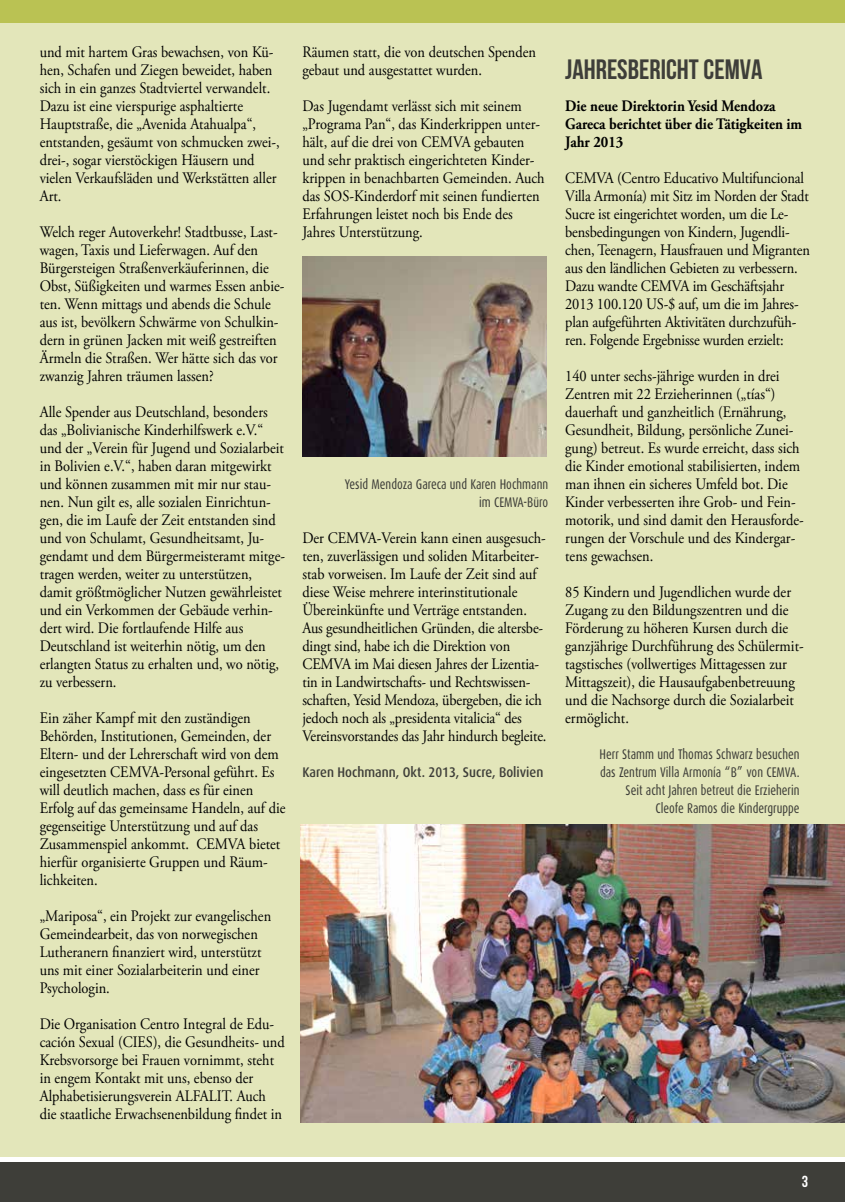
<style>
.page{position:relative;width:845px;height:1202px;background:#fff}
.page>*{position:absolute;margin:0;border:0;box-sizing:border-box;transform-origin:0 0}
.t1{font:28px "Bebas Neue";color:#3e3e39}
.t2{font:16px/18px "Adobe Garamond Pro";color:#000;scale:.9 1}
.t3{font:700 16px/18px "Adobe Garamond Pro";color:#000;scale:.9 1}
.t4{font:16px "Bebas Neue";color:#fff}
.t5{font:14px/18px "Dax Condensed";color:#3e3e39;text-align:right;scale:.9 1}
.t6{font:500 14px "Dax";color:#3e3e39;scale:.9 1}
</style>
<div class="page">
<div style="left:0;top:0;width:845px;height:1157px;background:#e3e6ba"></div>
<div style="left:0;top:1162px;width:845px;height:40px;background:#3e3e39"></div>
<div style="left:0;top:0;width:845px;height:23px;background:#bac253"></div>
<img style="left:302px;top:257px;width:244px;height:200px">
<img style="left:300px;top:825px;width:545px;height:298px">
<p class="t2" style="left:40px;top:43px;width:268px">und mit hartem Gras bewachsen, von Kü&shy;hen, Schafen und Ziegen beweidet, haben sich in ein ganzes Stadtviertel verwandelt.<br>Dazu ist eine vierspurige asphaltierte Hauptstraße, die „Avenida Atahualpa“, entstanden, gesäumt von schmucken zwei-, drei-, sogar vierstöckigen Häusern und vielen Verkaufsläden und Werkstätten aller Art.</p>
<p class="t2" style="left:40px;top:223px;width:273px">Welch reger Autoverkehr! Stadtbusse, Last&shy;wagen, Taxis und Lieferwagen. Auf den Bürgersteigen Straßenverkäuferinnen, die Obst, Süßigkeiten und warmes Essen anbie&shy;ten. Wenn mittags und abends die Schule aus ist, bevölkern Schwärme von Schulkin&shy;dern in grünen Jacken mit weiß gestreiften Ärmeln die Straßen. Wer hätte sich das vor zwanzig Jahren träumen lassen?</p>
<p class="t2" style="left:40px;top:403px;width:274px">Alle Spender aus Deutschland, besonders das „Bolivianische Kinderhilfswerk e.V.“ und der „Verein für Jugend und Sozialarbeit in Bolivien e.V.“, haben daran mitgewirkt und können zusammen mit mir nur stau&shy;nen. Nun gilt es, alle sozialen Einrichtun&shy;gen, die im Laufe der Zeit entstanden sind und von Schulamt, Gesundheitsamt, Ju&shy;gendamt und dem Bürgermeisteramt mitge&shy;tragen werden, weiter zu unterstützen, damit größtmöglicher Nutzen gewährleistet und ein Verkommen der Gebäude verhin&shy;dert wird. Die fortlaufende Hilfe aus Deutschland ist weiterhin nötig, um den erlangten Status zu erhalten und, wo nötig, zu verbessern.</p>
<p class="t2" style="left:40px;top:709px;width:274px">Ein zäher Kampf mit den zuständigen Behörden, Institutionen, Gemeinden, der Eltern- und der Lehrerschaft wird von dem eingesetzten CEMVA-Personal geführt. Es will deutlich machen, dass es für einen Erfolg auf das gemeinsame Handeln, auf die gegenseitige Unterstützung und auf das Zusammenspiel ankommt. CEMVA bietet hierfür organisierte Gruppen und Räum&shy;lichkeiten.</p>
<p class="t2" style="left:40px;top:907px;width:259px">„Mariposa“, ein Projekt zur evangelischen Gemeindearbeit, das von norwegischen Lutheranern finanziert wird, unterstützt uns mit einer Sozialarbeiterin und einer Psychologin.</p>
<p class="t2" style="left:40px;top:1015px;width:274px">Die Organisation Centro Integral de Edu&shy;cación Sexual (CIES), die Gesundheits- und Krebsvorsorge bei Frauen vornimmt, steht in engem Kontakt mit uns, ebenso der Alphabetisierungsverein ALFALIT. Auch die staatliche Erwachsenenbildung findet in</p>
<p class="t2" style="left:302px;top:43px;width:261px">Räumen statt, die von deutschen Spenden gebaut und ausgestattet wurden.</p>
<p class="t2" style="left:302px;top:97px;width:271px">Das Jugendamt verlässt sich mit seinem „Programa Pan“, das Kinderkrippen unter&shy;hält, auf die drei von CEMVA gebauten und sehr praktisch eingerichteten Kinder&shy;krippen in benachbarten Gemeinden. Auch das SOS-Kinderdorf mit seinen fundierten Erfahrungen leistet noch bis Ende des Jahres Unterstützung.</p>
<p class="t5" style="left:345px;top:475px;width:227px">Yesid Mendoza Gareca und Karen Hochmann im CEMVA-Büro</p>
<p class="t2" style="left:302px;top:529px;width:273px">Der CEMVA-Verein kann einen ausgesuch&shy;ten, zuverlässigen und soliden Mitarbeiter&shy;stab vorweisen. Im Laufe der Zeit sind auf diese Weise mehrere interinstitutionale Übereinkünfte und Verträge entstanden.<br>Aus gesundheitlichen Gründen, die altersbe&shy;dingt sind, habe ich die Direktion von CEMVA im Mai diesen Jahres der Lizentia&shy;tin in Landwirtschafts- und Rechtswissen&shy;schaften, Yesid Mendoza, übergeben, die ich jedoch noch als „presidenta vitalicia“ des Vereinsvorstandes das Jahr hindurch begleite.</p>
<p class="t6" style="left:302px;top:763px;width:269px">Karen Hochmann, Okt. 2013, Sucre, Bolivien</p>
<h1 class="t1" style="left:565px;top:54px;width:199px">JAHRESBERICHT CEMVA</h1>
<p class="t3" style="left:565px;top:97px;width:265px">Die neue Direktorin Yesid Mendoza<br>Gareca berichtet über die Tätigkeiten im<br>Jahr 2013</p>
<p class="t2" style="left:565px;top:169px;width:273px">CEMVA (Centro Educativo Multifuncional Villa Armonía) mit Sitz im Norden der Stadt Sucre ist eingerichtet worden, um die Le&shy;bensbedingungen von Kindern, Jugendli&shy;chen, Teenagern, Hausfrauen und Migranten aus den ländlichen Gebieten zu verbessern.<br>Dazu wandte CEMVA im Geschäftsjahr 2013 100.120 US-$ auf, um die im Jahres&shy;plan aufgeführten Aktivitäten durchzufüh&shy;ren. Folgende Ergebnisse wurden erzielt:</p>
<p class="t2" style="left:565px;top:367px;width:267px">140 unter sechs-jährige wurden in drei Zentren mit 22 Erzieherinnen („tías“) dauerhaft und ganzheitlich (Ernährung, Gesundheit, Bildung, persönliche Zunei&shy;gung) betreut. Es wurde erreicht, dass sich die Kinder emotional stabilisierten, indem man ihnen ein sicheres Umfeld bot. Die Kinder verbesserten ihre Grob- und Fein&shy;motorik, und sind damit den Herausforde&shy;rungen der Vorschule und des Kindergar&shy;tens gewachsen.</p>
<p class="t2" style="left:565px;top:583px;width:266px">85 Kindern und Jugendlichen wurde der Zugang zu den Bildungszentren und die Förderung zu höheren Kursen durch die ganzjährige Durchführung des Schülermit&shy;tagstisches (vollwertiges Mittagessen zur Mittagszeit), die Hausaufgabenbetreuung und die Nachsorge durch die Sozialarbeit ermöglicht.</p>
<p class="t5" style="left:599px;top:745px;width:224px">Herr Stamm und Thomas Schwarz besuchen das Zentrum Villa Armonía “B” von CEMVA.<br>Seit acht Jahren betreut die Erzieherin Cleofe Ramos die Kindergruppe</p>
<p class="t4" style="left:802px;top:1173px;width:8px">3</p>
</div>
